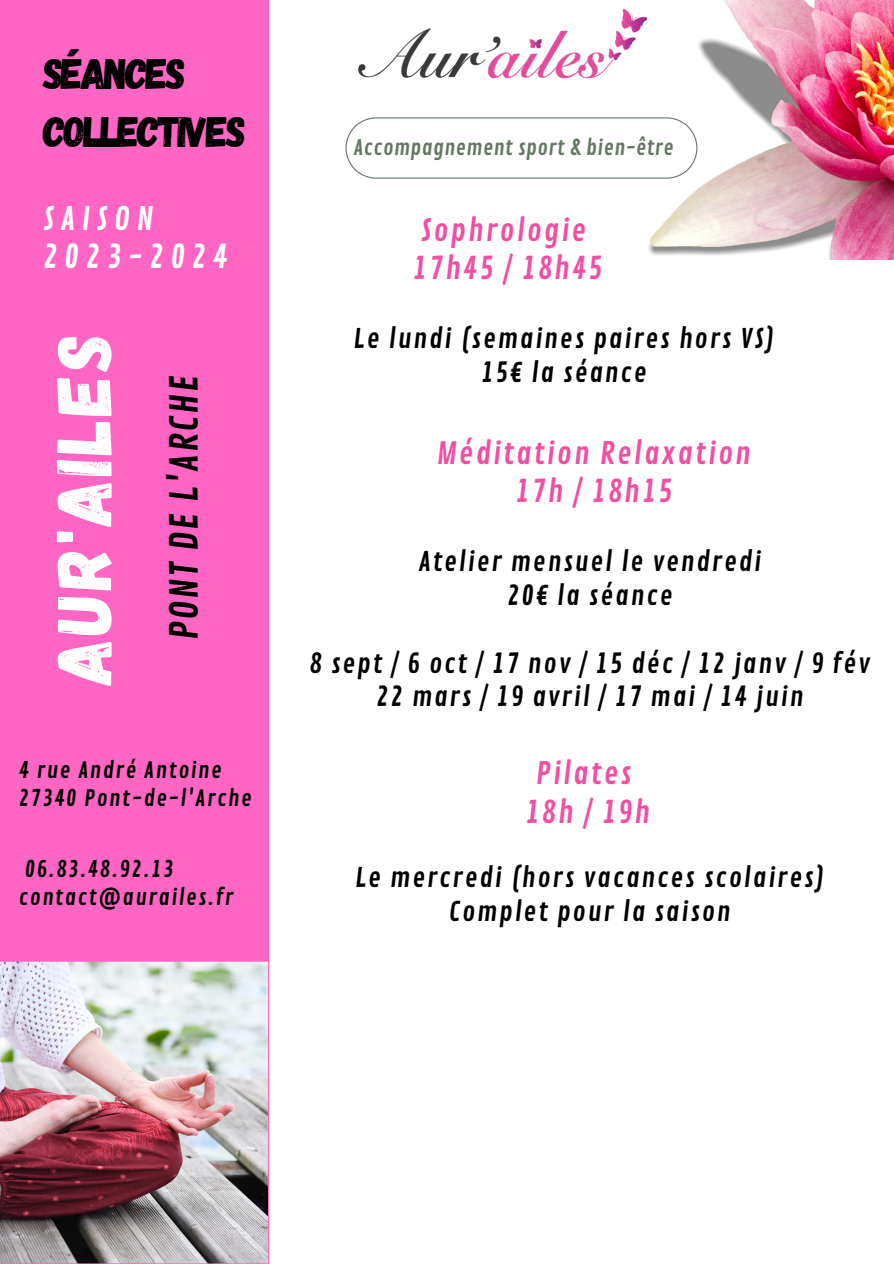
<style>
.page{position:relative;width:894px;height:1264px;background:#fff}
.page>*{position:absolute;margin:0;border:0;box-sizing:border-box;transform-origin:0 0}
.t1{font:78px "Gagalin";letter-spacing:.04em;color:#fff}
.t2{font:42.6px/58.5px "Gagalin";letter-spacing:-.055em;color:#000}
.t3{font:37.5px "Contrail One";letter-spacing:.05em;color:#000}
.t4{font:31.5px/38.2px "Contrail One";letter-spacing:.205em;color:#fff}
.t5{font:30px/38.2px "Contrail One";letter-spacing:.07em;color:#f24fa3;text-align:center}
.t6{font:26.4px/33.8px "Contrail One";letter-spacing:.07em;color:#000;text-align:center}
.t7{font:21.9px "Contrail One";letter-spacing:.07em;color:#000}
.t8{font:21px "Contrail One";letter-spacing:.025em;color:#657663}
</style>
<div class="page">
<div style="left:0;top:0;width:268px;height:1263px;background:#ff66c4"></div>
<img style="left:0;top:961px;width:268px;height:302px">
<img style="left:648px;top:0;width:245px;height:259px">
<svg style="left:345px;top:117px;width:352px;height:62px"></svg>
<img style="left:358px;top:9px;width:290px;height:70px">
<p class="t2" style="left:43px;top:42px;width:205px">SÉANCES<br>COLLECTIVES</p>
<p class="t4" style="left:43px;top:201px;width:186px">SAISON<br>2023-2024</p>
<p class="t1" style="left:33px;top:685px;width:354px;rotate:-90deg">AUR'AILES</p>
<h6 class="t3" style="left:162px;top:640px;width:266px;rotate:-90deg">PONT DE L'ARCHE</h6>
<h2 class="t7" style="left:19px;top:757px;width:205px">4 rue André Antoine</h2>
<p class="t7" style="left:19px;top:785px;width:234px">27340 Pont-de-l'Arche</p>
<h4 class="t7" style="left:25px;top:856px;width:150px">06.83.48.92.13</h4>
<h5 class="t7" style="left:19px;top:884px;width:216px">contact@aurailes.fr</h5>
<p class="t8" style="left:353px;top:135px;width:321px">Accompagnement sport &amp; bien-être</p>
<p class="t5" style="left:413px;top:212px;width:191px;text-align:left">Sophrologie<br>17h45 / 18h45</p>
<p class="t6" style="left:353px;top:322px;width:422px">Le lundi (semaines paires hors VS)<br>15€ la séance</p>
<h6 class="t5" style="left:437px;top:435px;width:315px">Méditation Relaxation<br>17h / 18h15</h6>
<h5 class="t6" style="left:418px;top:546px;width:344px">Atelier mensuel le vendredi<br>20€ la séance</h5>
<h6 class="t6" style="left:309px;top:647px;width:562px">8 sept / 6 oct / 17 nov / 15 déc / 12 janv / 9 fév<br>22 mars / 19 avril / 17 mai / 14 juin</h6>
<h5 class="t5" style="left:525px;top:755px;width:126px">Pilates<br>18h / 19h</h5>
<h6 class="t6" style="left:355px;top:861px;width:471px">Le mercredi (hors vacances scolaires)<br>Complet pour la saison</h6>
</div>
